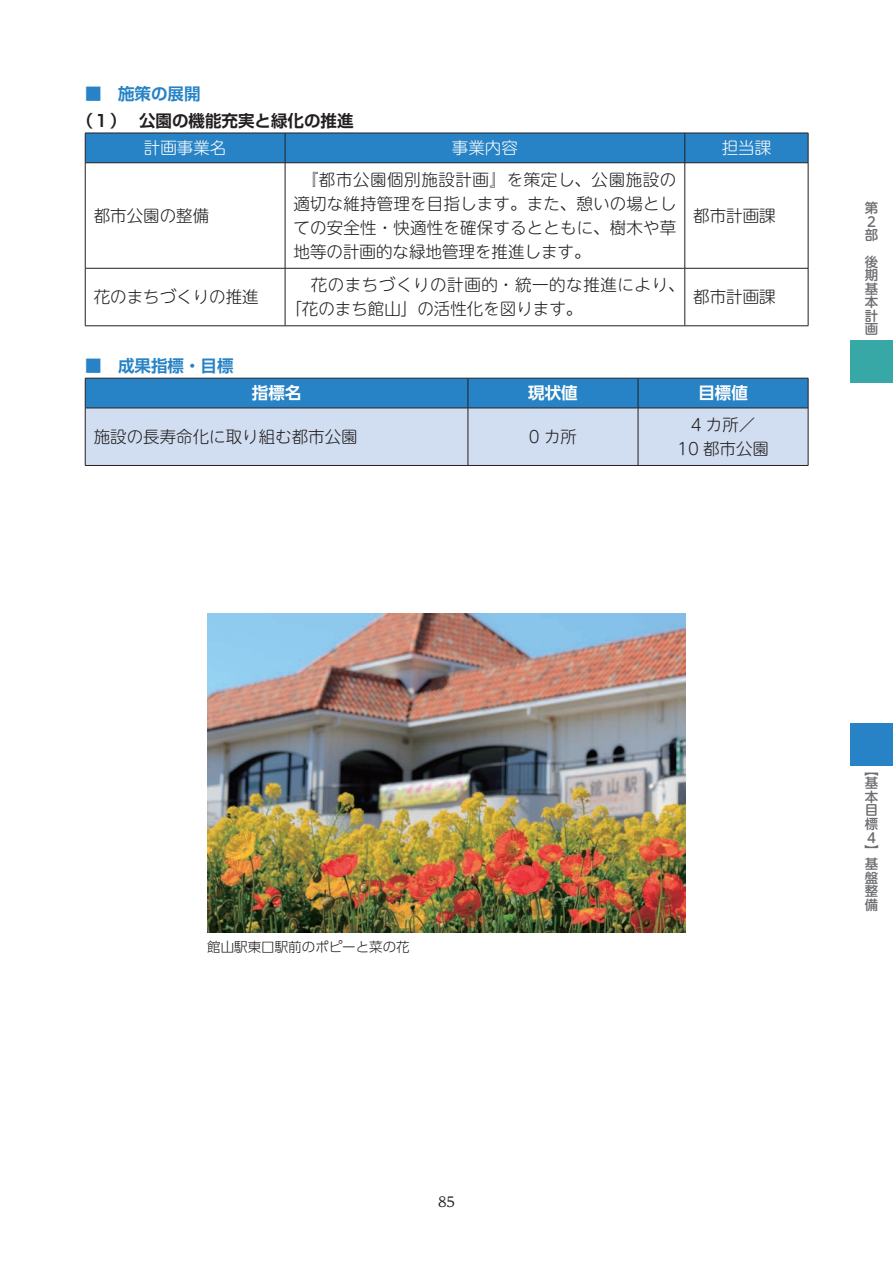
<style>
.page{position:relative;width:893px;height:1263px;background:#fff}
.page>*{position:absolute;margin:0;border:0;box-sizing:border-box;transform-origin:0 0}
.t1{font:300 16.5px/24px "UD Shin M Go Pro";color:#231f20;text-align:justify}
.t2{font:300 16.5px/24px "UD Shin M Go Pro";letter-spacing:.035em;color:#231f20}
.t3{font:700 16.5px "Shin Go Pro De";color:#2783c5}
.t4{font:700 16.5px "Shin Go Pro De";color:#231f20}
.t5{font:300 16.5px "UD Shin M Go Pro";color:#fff}
.t6{font:700 16.5px "UD Shin Go Pro De";color:#fff}
.t7{font:500 13.8px "UD Reimin Pro";color:#231f20}
.t8{font:500 13.5px/13.5px "UD Shin M Go Pro";color:#6c6d70}
.t9{font:300 13.5px "UD Shin Go Pro";color:#231f20}
</style>
<div class="page">
<div style="left:850px;top:340px;width:43px;height:43px;background:#38a8a6"></div>
<div style="left:850px;top:723px;width:43px;height:42px;background:#2783c5"></div>
<div style="left:86px;top:134px;width:722px;height:28px;background:#2783c5"></div>
<hr style="left:285px;top:133px;width:1px;height:30px;background:#231f20">
<hr style="left:684px;top:133px;width:1px;height:30px;background:#231f20">
<hr style="left:85px;top:163px;width:1px;height:105px;background:#231f20">
<hr style="left:285px;top:163px;width:1px;height:105px;background:#231f20">
<hr style="left:684px;top:163px;width:1px;height:105px;background:#231f20">
<hr style="left:808px;top:163px;width:1px;height:105px;background:#231f20">
<hr style="left:85px;top:268px;width:200px;height:1px;background:#231f20">
<hr style="left:85px;top:268px;width:1px;height:58px;background:#231f20">
<hr style="left:285px;top:268px;width:400px;height:1px;background:#231f20">
<hr style="left:285px;top:268px;width:1px;height:58px;background:#231f20">
<hr style="left:685px;top:268px;width:123px;height:1px;background:#231f20">
<hr style="left:684px;top:268px;width:1px;height:58px;background:#231f20">
<hr style="left:808px;top:268px;width:1px;height:58px;background:#231f20">
<hr style="left:85px;top:326px;width:200px;height:1px;background:#231f20">
<hr style="left:285px;top:326px;width:400px;height:1px;background:#231f20">
<hr style="left:685px;top:326px;width:123px;height:1px;background:#231f20">
<hr style="left:85px;top:133px;width:200px;height:1px;background:#231f20">
<hr style="left:85px;top:133px;width:1px;height:30px;background:#231f20">
<hr style="left:285px;top:133px;width:400px;height:1px;background:#231f20">
<hr style="left:685px;top:133px;width:123px;height:1px;background:#231f20">
<hr style="left:808px;top:133px;width:1px;height:30px;background:#231f20">
<hr style="left:85px;top:162px;width:200px;height:1px;background:#231f20">
<hr style="left:285px;top:162px;width:400px;height:1px;background:#231f20">
<hr style="left:685px;top:162px;width:123px;height:1px;background:#231f20">
<svg style="left:86px;top:379px;width:722px;height:86px;background:#96bee0"></svg>
<hr style="left:85px;top:378px;width:383px;height:1px;background:#231f20">
<hr style="left:85px;top:378px;width:1px;height:30px;background:#231f20">
<hr style="left:468px;top:378px;width:170px;height:1px;background:#231f20">
<hr style="left:468px;top:378px;width:1px;height:30px;background:#231f20">
<hr style="left:638px;top:378px;width:170px;height:1px;background:#231f20">
<hr style="left:638px;top:378px;width:1px;height:30px;background:#231f20">
<hr style="left:808px;top:378px;width:1px;height:30px;background:#231f20">
<hr style="left:85px;top:408px;width:383px;height:1px;background:#231f20">
<hr style="left:85px;top:408px;width:1px;height:57px;background:#231f20">
<hr style="left:468px;top:408px;width:170px;height:1px;background:#231f20">
<hr style="left:468px;top:408px;width:1px;height:57px;background:#231f20">
<hr style="left:638px;top:408px;width:170px;height:1px;background:#231f20">
<hr style="left:638px;top:408px;width:1px;height:57px;background:#231f20">
<hr style="left:808px;top:408px;width:1px;height:57px;background:#231f20">
<hr style="left:85px;top:465px;width:383px;height:1px;background:#231f20">
<hr style="left:468px;top:465px;width:170px;height:1px;background:#231f20">
<hr style="left:638px;top:465px;width:170px;height:1px;background:#231f20">
<img style="left:207px;top:613px;width:479px;height:319px">
<p class="t3" style="left:85px;top:80px;width:117px">■　施策の展開</p>
<p class="t4" style="left:77px;top:107px;width:278px">（１） 公園の機能充実と緑化の推進</p>
<p class="t5" style="left:144px;top:135px;width:84px">計画事業名</p>
<p class="t5" style="left:452px;top:135px;width:67px">事業内容</p>
<p class="t5" style="left:722px;top:135px;width:51px">担当課</p>
<p class="t1" style="left:94px;top:203px;width:117px">都市公園の整備</p>
<p class="t1" style="left:294px;top:167px;width:384px">　『都市公園個別施設計画』を策定し、公園施設の適切な維持管理を目指します。また、憩いの場としての安全性・快適性を確保するとともに、樹木や草地等の計画的な緑地管理を推進します。</p>
<p class="t1" style="left:94px;top:284px;width:166px">花のまちづくりの推進</p>
<p class="t2" style="left:285px;top:272px;width:401px;text-indent:8px">　花のまちづくりの計画的・統一的な推進により、「花のまち館山」の活性化を図ります。</p>
<p class="t3" style="left:85px;top:352px;width:150px">■　成果指標・目標</p>
<p class="t1" style="left:693px;top:203px;width:84px">都市計画課</p>
<p class="t1" style="left:693px;top:284px;width:84px">都市計画課</p>
<p class="t6" style="left:252px;top:380px;width:51px">指標名</p>
<p class="t6" style="left:528px;top:380px;width:51px">現状値</p>
<p class="t6" style="left:698px;top:380px;width:51px">目標値</p>
<p class="t1" style="left:94px;top:424px;width:266px">施設の長寿命化に取り組む都市公園</p>
<p class="t1" style="left:529px;top:424px;width:50px">0 カ所</p>
<p class="t1" style="left:677px;top:412px;width:93px;text-align:center">4 カ所／<br>10 都市公園</p>
<p class="t8" style="left:865px;top:200px;width:15px">第<br>２部</p>
<p class="t8" style="left:865px;top:254px;width:15px;text-align:justify">後期基本計画</p>
<p class="t9" style="left:207px;top:936px;width:204px">館山駅東口駅前のポピーと菜の花</p>
<p class="t7" style="left:438px;top:1190px;width:18px">85</p>
<p class="t8" style="left:865px;top:762px;width:15px">【基本目標<br>４】基盤整備</p>
</div>
